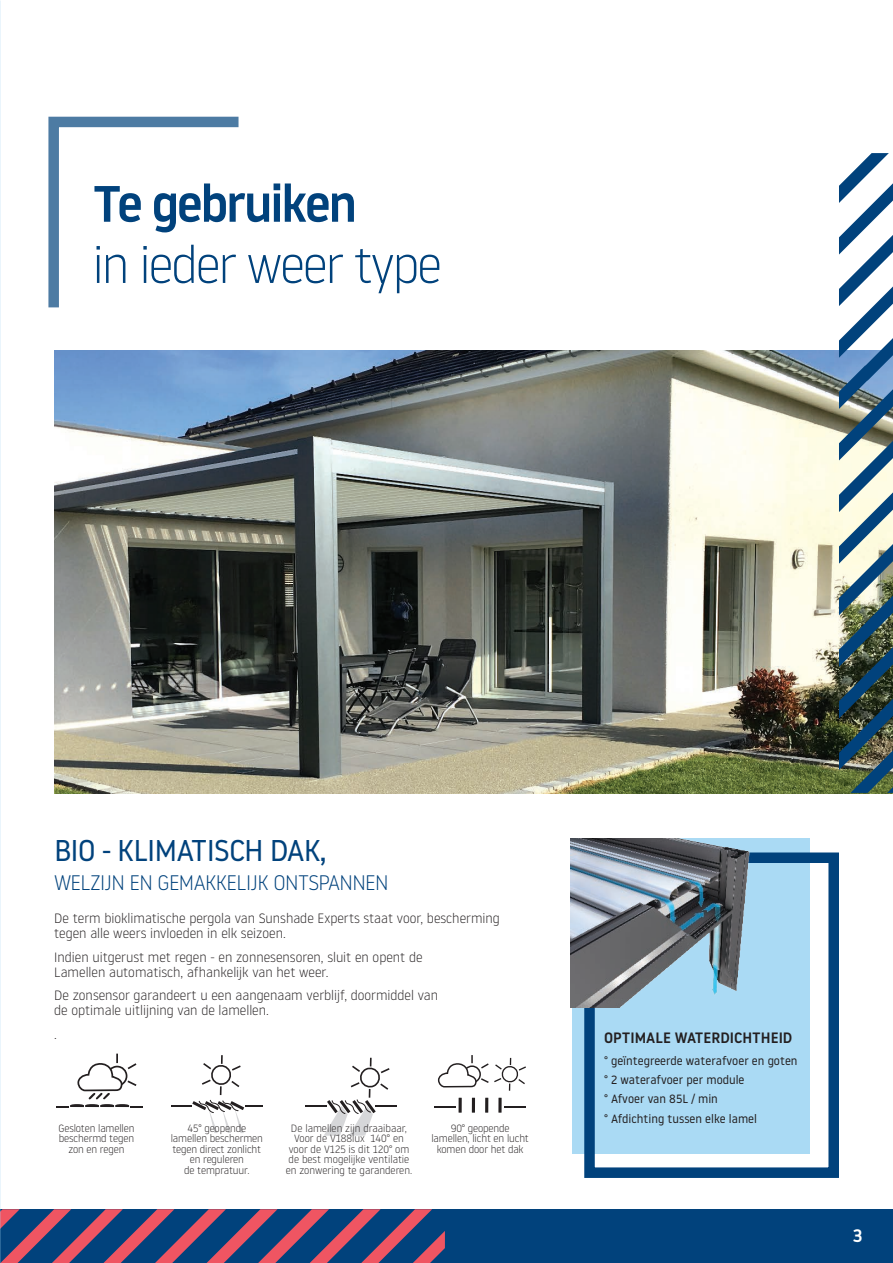
<style>
.page{position:relative;width:893px;height:1263px;background:#fff}
.page>*{position:absolute;margin:0;border:0;box-sizing:border-box;transform-origin:0 0}
.t1{font:300 51px "Noway";letter-spacing:-.04em;color:#01427c}
.t2{font:500 51px "Noway";letter-spacing:-.04em;color:#01427c}
.t3{font:30px "Noway";letter-spacing:-.03em;color:#01427c}
.t4{font:300 21px "Noway";letter-spacing:-.03em;color:#01427c}
.t5{font:500 18px "Noway";color:#fff}
.t6{font:500 15px "Noway";color:#231f20}
.t7{font:300 13.5px/15px "Noway";color:#231f20}
.t8{font:12px/19.2px "Noway";color:#231f20}
.t9{font:300 10.5px/10.5px "Noway";letter-spacing:-.01em;color:#231f20;text-align:center}
</style>
<div class="page">
<div style="left:0;top:1209px;width:893px;height:54px;background:#01427c"></div>
<svg style="left:1px;top:1209px;width:444px;height:54px"></svg>
<img style="left:0;top:0;width:1px;height:1263px">
<img style="left:54px;top:351px;width:785px;height:442px">
<div style="left:572px;top:839px;width:238px;height:315px;background:#aadaf4"></div>
<svg style="left:48px;top:116px;width:191px;height:192px"></svg>
<svg style="left:56px;top:1053px;width:86px;height:54px"></svg>
<svg style="left:171px;top:1055px;width:92px;height:78px"></svg>
<svg style="left:306px;top:1058px;width:90px;height:78px"></svg>
<svg style="left:434px;top:1055px;width:92px;height:58px"></svg>
<img style="left:839px;top:153px;width:54px;height:640px">
<div style="left:584px;top:852px;width:255px;height:326px;border:10px solid #01427c"></div>
<img style="left:571px;top:839px;width:190px;height:168px">
<h1 class="t2" style="left:92px;top:169px;width:266px">Te gebruiken</h1>
<h1 class="t1" style="left:92px;top:230px;width:351px">in ieder weer type</h1>
<h2 class="t3" style="left:54px;top:830px;width:274px">BIO - KLIMATISCH DAK,</h2>
<h3 class="t4" style="left:54px;top:868px;width:336px">WELZIJN EN GEMAKKELIJK ONTSPANNEN</h3>
<p class="t7" style="left:54px;top:910px;width:447px">De term bioklimatische pergola van Sunshade Experts staat voor, bescherming tegen alle weers invloeden in elk seizoen.</p>
<p class="t7" style="left:54px;top:949px;width:370px">Indien uitgerust met regen - en zonnesensoren, sluit en opent de<br>Lamellen automatisch, afhankelijk van het weer.</p>
<p class="t7" style="left:54px;top:987px;width:385px">De zonsensor garandeert u een aangenaam verblijf, doormiddel van de optimale uitlijning van de lamellen.</p>
<p class="t7" style="left:54px;top:1026px;width:4px">.</p>
<p class="t9" style="left:58px;top:1122px;width:78px">Gesloten lamellen beschermd tegen zon en regen</p>
<p class="t9" style="left:286px;top:1122px;width:128px">De lamellen zijn draaibaar,<br>Voor de V188lux 140° en voor de V125 is dit 120° om de best mogelijke ventilatie en zonwering te garanderen.</p>
<p class="t9" style="left:171px;top:1122px;width:94px">45° geopende lamellen beschermen tegen direct zonlicht en reguleren<br>de tempratuur.</p>
<p class="t9" style="left:431px;top:1122px;width:99px">90° geopende lamellen, licht en lucht komen door het dak</p>
<p class="t6" style="left:604px;top:1027px;width:190px">OPTIMALE WATERDICHTHEID</p>
<p class="t8" style="left:604px;top:1050px;width:195px">° geïntegreerde waterafvoer en goten ° 2 waterafvoer per module<br>° Afvoer van 85L / min<br>° Afdichting tussen elke lamel</p>
<h3 class="t5" style="left:853px;top:1223px;width:11px">3</h3>
</div>
